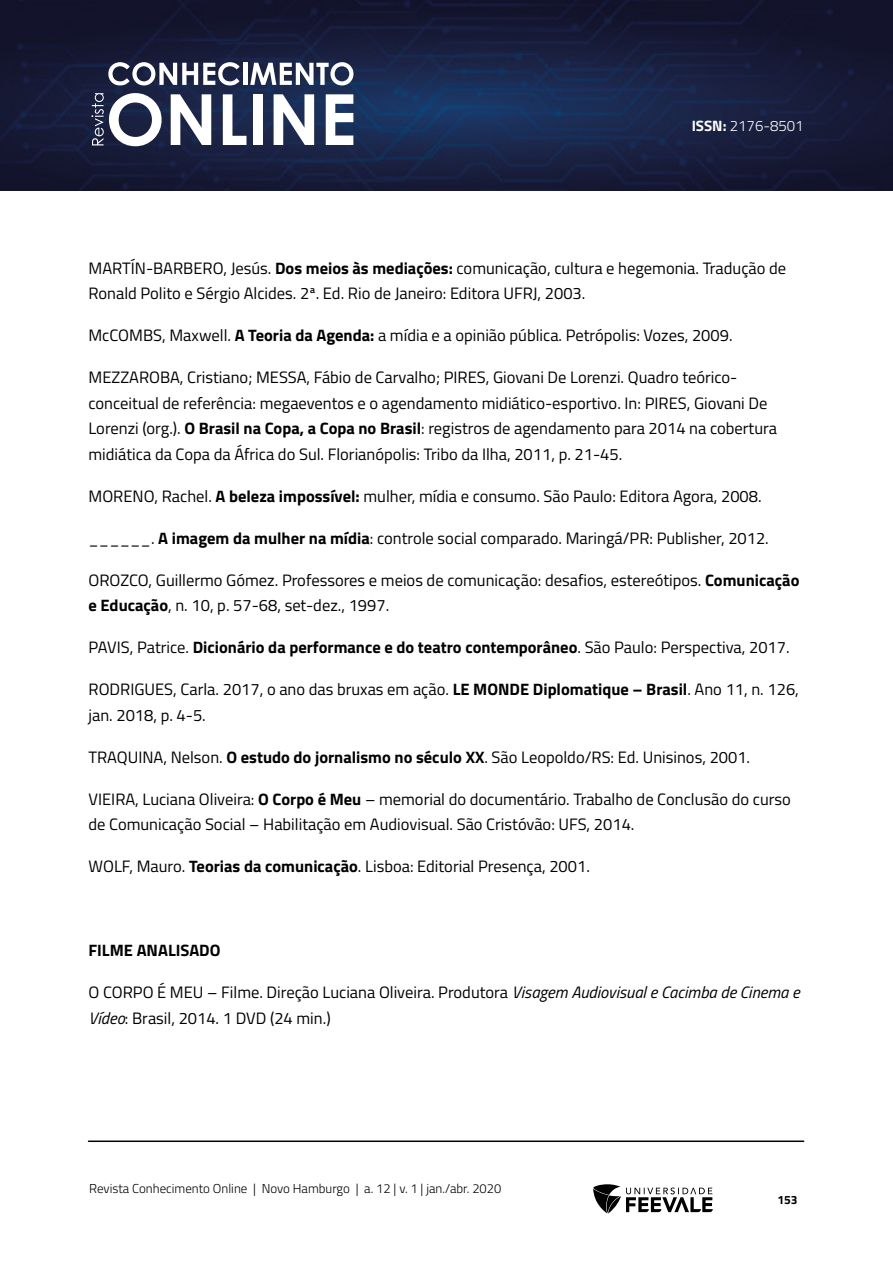
<style>
.page{position:relative;width:893px;height:1263px;background:#fff}
.page>*{position:absolute;margin:0;border:0;box-sizing:border-box;transform-origin:0 0}
.Referências{font:16.5px/25.5px "Titillium Web";color:#000}
.Referências-2{font:700 16.5px "Titillium Web";color:#000}
.t1{font:300 15px "Titillium Web";color:#fff}
.t2{font:300 12.9px "Titillium Web";color:#000}
.t3{font:700 12px "Titillium Web";color:#000}
.s1{font-weight:700}
.s2{font-weight:400}
.s3{font-style:italic}
</style>
<div class="page">
<img style="left:0;top:0;width:893px;height:191px">
<svg style="left:593px;top:1184px;width:120px;height:29px"></svg>
<hr style="left:88px;top:1140px;width:716px;height:2px;background:#000">
<svg style="left:108px;top:62px;width:132px;height:23px"></svg>
<hr style="left:243px;top:63px;width:4px;height:22px;background:#fff">
<svg style="left:250px;top:62px;width:103px;height:23px"></svg>
<svg style="left:91px;top:93px;width:71px;height:53px"></svg>
<svg style="left:171px;top:94px;width:40px;height:51px"></svg>
<svg style="left:223px;top:94px;width:23px;height:51px"></svg>
<div style="left:253px;top:94px;width:10px;height:51px;background:#fff"></div>
<svg style="left:274px;top:94px;width:40px;height:51px"></svg>
<svg style="left:326px;top:94px;width:27px;height:51px"></svg>
<p class="t1" style="left:692px;top:115px;width:114px"><span class="s1">ISSN:</span> 2176-8501</p>
<p class="Referências" style="left:88px;top:254px;width:699px">MARTÍN-BARBERO, Jesús. <span class="s1">Dos meios às mediações:</span> comunicação, cultura e hegemonia. Tradução de<br>Ronald Polito e Sérgio Alcides. 2ª. Ed. Rio de Janeiro: Editora UFRJ, 2003.</p>
<p class="Referências" style="left:88px;top:322px;width:646px">McCOMBS, Maxwell. <span class="s1">A Teoria da Agenda:</span> a mídia e a opinião pública. Petrópolis: Vozes, 2009.</p>
<p class="Referências" style="left:88px;top:364px;width:690px">MEZZAROBA, Cristiano; MESSA, Fábio de Carvalho; PIRES, Giovani De Lorenzi. Quadro teórico&shy;conceitual de referência: megaeventos e o agendamento midiático-esportivo. In: PIRES, Giovani De Lorenzi (org.). <span class="s1">O Brasil na Copa, a Copa no Brasil</span>: registros de agendamento para 2014 na cobertura midiática da Copa da África do Sul. Florianópolis: Tribo da Ilha, 2011, p. 21-45.</p>
<p class="Referências" style="left:88px;top:482px;width:675px">MORENO, Rachel. <span class="s1">A beleza impossível:</span> mulher, mídia e consumo. São Paulo: Editora Agora, 2008.</p>
<p class="Referências" style="left:88px;top:524px;width:682px">______. <span class="s1">A imagem da mulher na mídia</span>: controle social comparado. Maringá/PR: Publisher, 2012.</p>
<p class="Referências" style="left:88px;top:566px;width:712px">OROZCO, Guillermo Gómez. Professores e meios de comunicação: desafios, estereótipos. <span class="s1">Comunicação e Educação</span>, n. 10, p. 57-68, set-dez., 1997.</p>
<p class="Referências-2" style="left:88px;top:635px;width:703px"><span class="s2">PAVIS, Patrice.</span> Dicionário da performance e do teatro contemporâneo<span class="s2">. São Paulo: Perspectiva, 2017.</span></p>
<p class="Referências" style="left:88px;top:676px;width:712px">RODRIGUES, Carla. 2017, o ano das bruxas em ação. <span class="s1">LE MONDE Diplomatique – Brasil</span>. Ano 11, n. 126, jan. 2018, p. 4-5.</p>
<p class="Referências" style="left:88px;top:743px;width:663px">TRAQUINA, Nelson. <span class="s1">O estudo do jornalismo no século XX</span>. São Leopoldo/RS: Ed. Unisinos, 2001.</p>
<p class="Referências" style="left:88px;top:785px;width:704px">VIEIRA, Luciana Oliveira: <span class="s1">O Corpo é Meu</span> – memorial do documentário. Trabalho de Conclusão do curso de Comunicação Social – Habilitação em Audiovisual. São Cristóvão: UFS, 2014.</p>
<p class="Referências" style="left:88px;top:853px;width:503px">WOLF, Mauro. <span class="s1">Teorias da comunicação</span>. Lisboa: Editorial Presença, 2001.</p>
<p class="Referências-2" style="left:88px;top:938px;width:134px">FILME ANALISADO</p>
<p class="Referências" style="left:88px;top:979px;width:713px">O CORPO É MEU – Filme. Direção Luciana Oliveira. Produtora <span class="s3">Visagem Audiovisual e Cacimba de Cinema e<br>Vídeo</span>: Brasil, 2014. 1 DVD (24 min.)</p>
<p class="t2" style="left:89px;top:1179px;width:414px">Revista Conhecimento Online | Novo Hamburgo | a. 12 | v. 1 | jan./abr. 2020</p>
<p class="t3" style="left:777px;top:1190px;width:22px">153</p>
</div>
